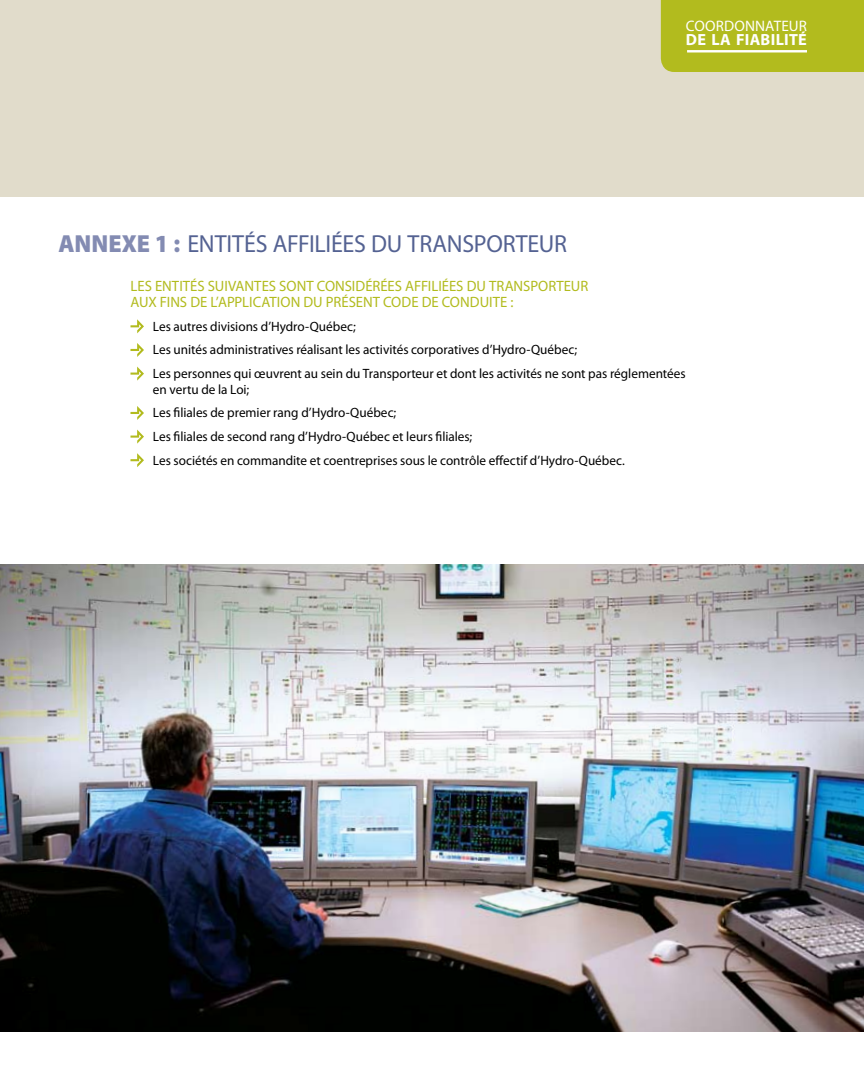
<style>
.page{position:relative;width:864px;height:1080px;background:#fff}
.page>*{position:absolute;margin:0;border:0;box-sizing:border-box;transform-origin:0 0}
.t1{font:24.75px "Myriad Pro";letter-spacing:-.01em;color:#546292}
.t2{font:700 16.2px "Myriad Pro";letter-spacing:.015em;color:#fff}
.t3{font:15.15px "Myriad Pro";letter-spacing:.015em;color:#fff}
.t4{font:15px "Myriad Pro";letter-spacing:.005em;color:#b2bb1e}
.t5{font:13.5px/23.5px "Myriad Pro";letter-spacing:-.005em;color:#000}
.s1{font-weight:900;color:#838bb2}
</style>
<div class="page">
<div style="left:0;top:0;width:864px;height:197px;background:#e1dccb"></div>
<svg style="left:130px;top:319px;width:14px;height:14px"></svg>
<svg style="left:130px;top:343px;width:14px;height:14px"></svg>
<svg style="left:130px;top:367px;width:14px;height:14px"></svg>
<svg style="left:130px;top:406px;width:14px;height:14px"></svg>
<svg style="left:130px;top:430px;width:14px;height:14px"></svg>
<svg style="left:130px;top:453px;width:14px;height:14px"></svg>
<img style="left:0;top:565px;width:864px;height:467px">
<div style="left:661px;top:0;width:203px;height:72px;background:#b2bb1e"></div>
<hr style="left:687px;top:50px;width:120px;height:2px;background:#fff">
<p class="t3" style="left:686px;top:16px;width:69px">Coordonnate</p>
<p class="t3" style="left:789px;top:16px;width:20px">ur</p>
<p class="t2" style="left:686px;top:29px;width:123px">DE LA FIABILITÉ</p>
<h1 class="t1" style="left:58px;top:228px;width:239px"><span class="s1">ANNEXE 1 :</span> ENTITÉS AFFILIÉ</h1>
<h1 class="t1" style="left:343px;top:228px;width:211px">ES DU TRANSPORTEUR</h1>
<p class="t4" style="left:130px;top:277px;width:107px">Les entités suivantes</p>
<p class="t4" style="left:279px;top:277px;width:235px">sont considérées affiliées du Transp</p>
<p class="t4" style="left:538px;top:277px;width:52px">orteur</p>
<p class="t4" style="left:130px;top:293px;width:227px">aux fins de l’application du présent</p>
<p class="t4" style="left:383px;top:293px;width:27px">Codedec</p>
<p class="t4" style="left:450px;top:293px;width:65px">onduite :</p>
<p class="t5" style="left:144px;top:314px;width:543px">Les autres divisions d’Hydro‑Québec;<br>Les unités administratives réalisant les activités corporatives d’Hydro‑Québec;<br>Les personnes qui œuvrent au sein du Transporteur et dont les activités ne sont pas réglementées</p>
<p class="t5" style="left:144px;top:377px;width:483px;text-indent:9px">en vertu de la Loi;<br>Les filiales de premier rang d’Hydro‑Québec;<br>Les filiales de second rang d’Hydro‑Québec et leurs filiales;<br>Les sociétés en commandite et coentreprises sous le contrôle effectif d’Hydro‑Québec.</p>
</div>
